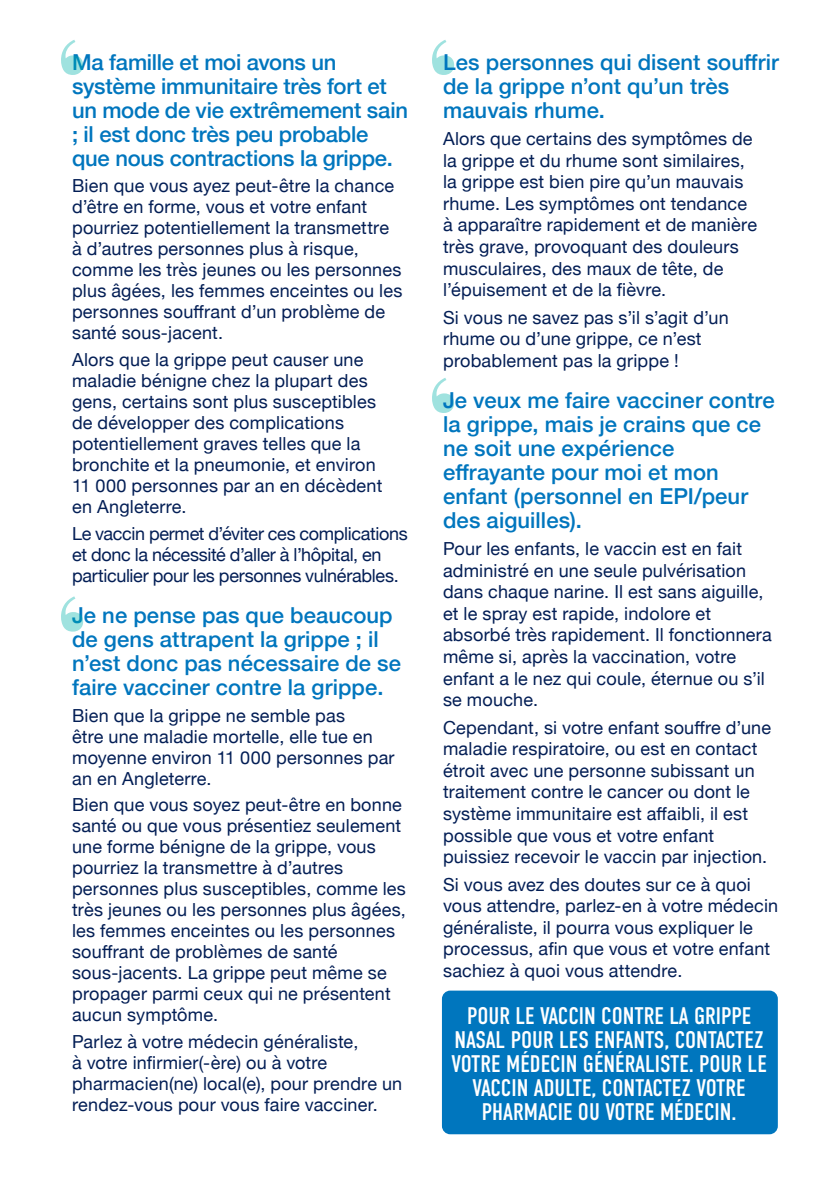
<style>
.page{position:relative;width:840px;height:1191px;background:#fff}
.page>*{position:absolute;margin:0;border:0;box-sizing:border-box;transform-origin:0 0}
.t1{font:24px/24px "DIN Condensed";color:#fff;text-align:center}
.t2{font:500 22px/24px "Helvetica Neue";letter-spacing:.005em;color:#0076be}
.t3{font:18px/21px "Helvetica Neue";letter-spacing:.01em;color:#031e55}
.t4{font:18px/21px "Helvetica Neue";letter-spacing:-.02em;color:#031e55}
</style>
<div class="page">
<svg style="left:432px;top:40px;width:22px;height:35px"></svg>
<svg style="left:61px;top:40px;width:22px;height:35px"></svg>
<svg style="left:432px;top:378px;width:22px;height:35px"></svg>
<svg style="left:61px;top:596px;width:22px;height:35px"></svg>
<div style="left:441px;top:990px;width:336px;height:144px;background:#0076be;border-radius:8px"></div>
<p class="t2" style="left:72px;top:48px;width:337px">Ma famille et moi avons un système immunitaire très fort et un mode de vie extrêmement sain ; il est donc très peu probable que nous contractions la grippe.</p>
<p class="t3" style="left:72px;top:176px;width:331px">Bien que vous ayez peut-être la chance d’être en forme, vous et votre enfant pourriez potentiellement la transmettre à d’autres personnes plus à risque, comme les très jeunes ou les personnes plus âgées, les femmes enceintes ou les personnes souffrant d’un problème de santé sous-jacent.</p>
<p class="t3" style="left:72px;top:350px;width:311px">Alors que la grippe peut causer une maladie bénigne chez la plupart des gens, certains sont plus susceptibles de développer des complications potentiellement graves telles que la bronchite et la pneumonie, et environ 11 000 personnes par an en décèdent en Angleterre.</p>
<p class="t4" style="left:72px;top:524px;width:337px">Le vaccin permet d’éviter ces complications et donc la nécessité d’aller à l’hôpital, en particulier pour les personnes vulnérables.</p>
<p class="t2" style="left:72px;top:601px;width:330px">Je ne pense pas que beaucoup de gens attrapent la grippe ; il n’est donc pas nécessaire de se faire vacciner contre la grippe.</p>
<p class="t3" style="left:72px;top:705px;width:324px">Bien que la grippe ne semble pas<br>être une maladie mortelle, elle tue en moyenne environ 11 000 personnes par an en Angleterre.</p>
<p class="t3" style="left:72px;top:795px;width:335px">Bien que vous soyez peut-être en bonne santé ou que vous présentiez seulement une forme bénigne de la grippe, vous pourriez la transmettre à d’autres personnes plus susceptibles, comme les très jeunes ou les personnes plus âgées, les femmes enceintes ou les personnes souffrant de problèmes de santé sous-jacents. La grippe peut même se propager parmi ceux qui ne présentent aucun symptôme.</p>
<p class="t3" style="left:72px;top:1032px;width:331px">Parlez à votre médecin généraliste,<br>à votre infirmier(-ère) ou à votre pharmacien(ne) local(e), pour prendre un rendez-vous pour vous faire vacciner.</p>
<p class="t2" style="left:443px;top:48px;width:337px">Les personnes qui disent souffrir de la grippe n’ont qu’un très mauvais rhume.</p>
<p class="t3" style="left:443px;top:129px;width:315px;line-height:21.6px">Alors que certains des symptômes de la grippe et du rhume sont similaires, la grippe est bien pire qu’un mauvais rhume. Les symptômes ont tendance à apparaître rapidement et de manière très grave, provoquant des douleurs musculaires, des maux de tête, de l’épuisement et de la fièvre.</p>
<p class="t3" style="left:443px;top:307px;width:287px;line-height:21.6px">Si vous ne savez pas s’il s’agit d’un rhume ou d’une grippe, ce n’est probablement pas la grippe !</p>
<p class="t2" style="left:443px;top:386px;width:333px">Je veux me faire vacciner contre la grippe, mais je crains que ce ne soit une expérience effrayante pour moi et mon enfant (personnel en EPI/peur des aiguilles).</p>
<p class="t3" style="left:443px;top:539px;width:330px;line-height:21.6px">Pour les enfants, le vaccin est en fait administré en une seule pulvérisation dans chaque narine. Il est sans aiguille, et le spray est rapide, indolore et absorbé très rapidement. Il fonctionnera même si, après la vaccination, votre enfant a le nez qui coule, éternue ou s’il se mouche.</p>
<p class="t3" style="left:443px;top:717px;width:329px;line-height:21.6px">Cependant, si votre enfant souffre d’une maladie respiratoire, ou est en contact étroit avec une personne subissant un traitement contre le cancer ou dont le système immunitaire est affaibli, il est possible que vous et votre enfant puissiez recevoir le vaccin par injection.</p>
<p class="t3" style="left:443px;top:874px;width:336px;line-height:21.6px">Si vous avez des doutes sur ce à quoi vous attendre, parlez-en à votre médecin généraliste, il pourra vous expliquer le processus, afin que vous et votre enfant sachiez à quoi vous attendre.</p>
<h1 class="t1" style="left:451px;top:1004px;width:317px">POUR LE VACCIN CONTRE LA GRIPPE<br>NASAL POUR LES ENFANTS, CONTACTEZ<br>VOTRE MÉDECIN GÉNÉRALISTE. POUR LE<br>VACCIN ADULTE, CONTACTEZ VOTRE<br>PHARMACIE OU VOTRE MÉDECIN.</h1>
</div>
